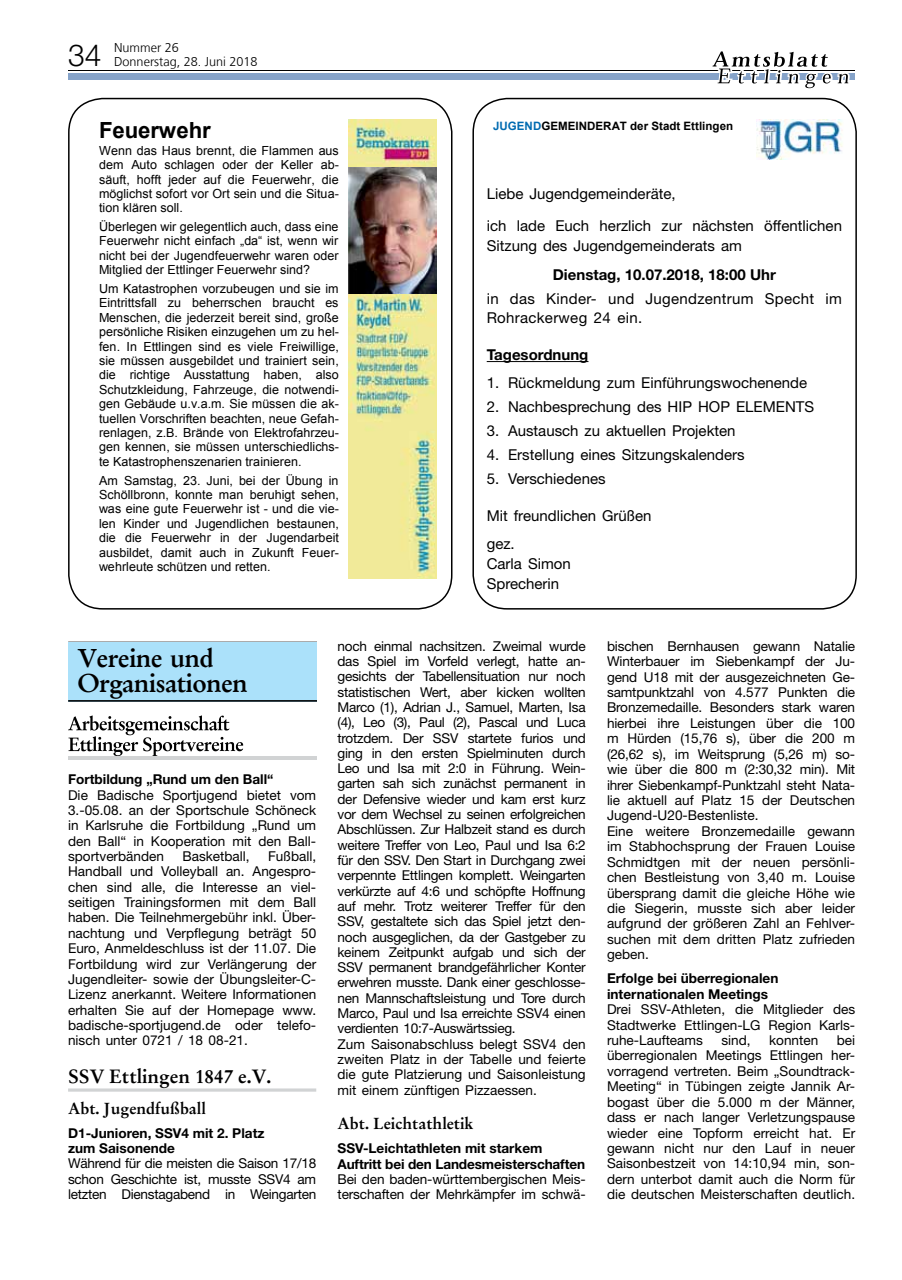
<style>
.page{position:relative;width:902px;height:1280px;background:#fff}
.page>*{position:absolute;margin:0;border:0;box-sizing:border-box;transform-origin:0 0}
.t1{font:300 30.3px "Helvetica Neue";color:#000}
.t2{font:700 25.65px/25.5px "Garamond Stempel BQ";color:#000}
.t3{font:700 22.2px "Arial";letter-spacing:-.01em;color:#000}
.t4{font:700 19.2px "Stempel Garamond";color:#000}
.t5{font:700 16.05px "Stempel Garamond";color:#000}
.t6{font:15.3px "Arial";color:#000}
.t7{font:15px/32.5px "Helvetica Neue";color:#000}
.t8{font:15px/19.8px "Helvetica Neue";letter-spacing:.02em;color:#000}
.t9{font:700 15px "Helvetica Neue";color:#000}
.t10{font:13.65px/15.3px "Helvetica Neue";letter-spacing:-.01em;color:#000;text-align:justify}
.t11{font:700 13.65px/15.3px "Helvetica Neue";color:#000}
.t12{font:300 12.75px/14.7px "Frutiger";color:#000}
.t13{font:12.6px/14.4px "Arial";letter-spacing:.005em;color:#000;text-align:justify}
.t14{font:700 11.55px "Arial";color:#000}
.t15{font:7.95px/9.1px "Arial";color:#000}
.t16{font:700 7.95px "Arial";color:#000}
.s1{color:#006bb1}
</style>
<div class="page">
<hr style="left:68px;top:70px;width:786px;height:1px;background:#000">
<div style="left:68px;top:73px;width:786px;height:6px;background:#86a3c9"></div>
<svg style="left:712px;top:51px;width:140px;height:38px"></svg>
<hr style="left:68px;top:1088px;width:248px;height:4px;background:#dadbdc">
<div style="left:68px;top:642px;width:248px;height:60px;background:#abe1fa"></div>
<hr style="left:68px;top:700px;width:248px;height:2px;background:#000">
<svg style="left:68px;top:715px;width:175px;height:41px"></svg>
<hr style="left:68px;top:756px;width:248px;height:3px;background:#d1d3d4">
<div style="left:68px;top:98px;width:384px;height:512px;border:2px solid #000;border-radius:34px"></div>
<img style="left:348px;top:119px;width:88px;height:459px">
<img style="left:348px;top:167px;width:88px;height:126px">
<div style="left:472px;top:98px;width:384px;height:512px;border:2px solid #000;border-radius:34px"></div>
<img style="left:756px;top:119px;width:87px;height:41px">
<hr style="left:486px;top:361px;width:102px;height:1px;background:#000">
<h1 class="t1" style="left:68px;top:37px;width:35px">34</h1>
<p class="t12" style="left:114px;top:40px;width:145px">Nummer 26<br>Donnerstag, 28. Juni 2018</p>
<h3 class="t3" style="left:99px;top:115px;width:113px">Feuerwehr</h3>
<p class="t13" style="left:99px;top:143px;width:241px">Wenn das Haus brennt, die Flammen aus dem Auto schlagen oder der Keller ab&shy;säuft, hofft jeder auf die Feuerwehr, die möglichst sofort vor Ort sein und die Situa&shy;tion klären soll.</p>
<p class="t13" style="left:99px;top:219px;width:241px">Überlegen wir gelegentlich auch, dass eine Feuerwehr nicht einfach „da“ ist, wenn wir nicht bei der Jugendfeuerwehr waren oder Mitglied der Ettlinger Feuerwehr sind?</p>
<p class="t13" style="left:99px;top:281px;width:241px">Um Katastrophen vorzubeugen und sie im Eintrittsfall zu beherrschen braucht es Menschen, die jederzeit bereit sind, große persönliche Risiken einzugehen um zu hel&shy;fen. In Ettlingen sind es viele Freiwillige, sie müssen ausgebildet und trainiert sein, die richtige Ausstattung haben, also Schutzkleidung, Fahrzeuge, die notwendi&shy;gen Gebäude u.v.a.m. Sie müssen die ak&shy;tuellen Vorschriften beachten, neue Gefah&shy;renlagen, z.B. Brände von Elektrofahrzeu&shy;gen kennen, sie müssen unterschiedlichs&shy;te Katastrophenszenarien trainieren.</p>
<p class="t13" style="left:99px;top:473px;width:241px">Am Samstag, 23. Juni, bei der Übung in Schöllbronn, konnte man beruhigt sehen, was eine gute Feuerwehr ist - und die vie&shy;len Kinder und Jugendlichen bestaunen, die die Feuerwehr in der Jugendarbeit ausbildet, damit auch in Zukunft Feuer&shy;wehrleute schützen und retten.</p>
<p class="t14" style="left:493px;top:118px;width:241px"><span class="s1">JUGEND</span>GEMEINDERAT der Stadt Ettlingen</p>
<p class="t6" style="left:633px;top:125px;width:48px">37 mm</p>
<p class="t6" style="left:543px;top:177px;width:61px">24,5 mm</p>
<p class="t7" style="left:486px;top:177px;width:357px">Liebe Jugendgemeinderäte,<br>ich lade Euch herzlich zur nächsten öffentlichen</p>
<p class="t7" style="left:486px;top:229px;width:256px">Sitzung des Jugendgemeinderats am</p>
<p class="t9" style="left:552px;top:265px;width:224px">Dienstag, 10.07.2018, 18:00 Uhr</p>
<p class="t8" style="left:486px;top:288px;width:357px">in das Kinder- und Jugendzentrum Specht im<br>Rohrackerweg 24 ein.</p>
<p class="t9" style="left:486px;top:345px;width:103px">Tagesordnung</p>
<p class="t7" style="left:486px;top:366px;width:322px">1. Rückmeldung zum Einführungswochenende</p>
<p class="t7" style="left:486px;top:390px;width:329px">2. Nachbesprechung des HIP HOP ELEMENTS</p>
<p class="t7" style="left:486px;top:414px;width:250px">3. Austausch zu aktuellen Projekten</p>
<p class="t7" style="left:486px;top:438px;width:259px">4. Erstellung eines Sitzungskalenders</p>
<p class="t7" style="left:486px;top:462px;width:120px">5. Verschiedenes</p>
<p class="t7" style="left:486px;top:501px;width:166px;line-height:28.2px">Mit freundlichen Grüßen gez.</p>
<p class="t7" style="left:486px;top:554px;width:86px;line-height:19.8px">Carla Simon<br>Sprecherin</p>
<p class="t6" style="left:628px;top:230px;width:57px">143 mm</p>
<p class="t15" style="left:493px;top:270px;width:303px">ich lade Euch herzlich zur nächsten öffentlichen Sitzung des Jugendgemeinderats am</p>
<p class="t16" style="left:598px;top:297px;width:120px">Dienstag, 10.07.2018, 18:00 Uhr</p>
<p class="t15" style="left:506px;top:398px;width:170px">1. Rückmeldung zum Einführungswochenende</p>
<p class="t15" style="left:506px;top:453px;width:138px">4. Erstellung eines Sitzungskalenders</p>
<p class="t15" style="left:506px;top:471px;width:67px">5. Verschiedenes</p>
<p class="t15" style="left:493px;top:508px;width:87px">Mit freundlichen Grüßen</p>
<p class="t15" style="left:493px;top:535px;width:45px">Carla Simon<br>Sprecherin</p>
<h2 class="t2" style="left:78px;top:645px;width:171px">Vereine und<br>Organisationen</h2>
<p class="t11" style="left:68px;top:771px;width:207px">Fortbildung „Rund um den Ball“</p>
<p class="t10" style="left:68px;top:787px;width:250px">Die Badische Sportjugend bietet vom 3.-05.08. an der Sportschule Schöneck in Karlsruhe die Fortbildung „Rund um den Ball“ in Kooperation mit den Ball&shy;sportverbänden</p>
<p class="t10" style="left:68px;top:848px;width:250px;text-indent:200px">Fußball, Handball und Volleyball an. Angespro&shy;chen sind alle, die Interesse an viel&shy;seitigen Trainingsformen mit dem Ball haben. Die Teilnehmergebühr inkl. Über&shy;nachtung und Verpflegung beträgt 50<br>Euro, Anmeldeschluss ist der 11.07. Die Fortbildung wird zur Verlängerung der Jugendleiter- sowie der Übungsleiter-C-Lizenz anerkannt. Weitere Informationen erhalten Sie auf der Homepage www. badische-sportjugend.de oder telefo&shy;nisch unter 0721 / 18 08-21.</p>
<h3 class="t4" style="left:68px;top:1065px;width:205px">SSV Ettlingen 1847 e.V.</h3>
<p class="t5" style="left:68px;top:1098px;width:139px">Abt. Jugendfußball</p>
<p class="t11" style="left:68px;top:1125px;width:198px">D1-Junioren, SSV4 mit 2. Platz zum Saisonende</p>
<p class="t10" style="left:68px;top:1156px;width:250px">Während für die meisten die Saison 17/18 schon Geschichte ist, musste SSV4 am letzten Dienstagabend in Weingarten</p>
<p class="t10" style="left:182px;top:848px;width:69px">Basketball,</p>
<p class="t10" style="left:337px;top:638px;width:250px;text-align:left">noch einmal nachsitzen. Zweimal wurde das Spiel im Vorfeld verlegt, hatte an&shy;gesichts der Tabellensituation nur noch statistischen Wert, aber kicken wollten Marco (1), Adrian J., Samuel, Marten, Isa (4), Leo (3), Paul (2), Pascal und Luca trotzdem. Der SSV startete furios und ging in den ersten Spielminuten durch Leo und Isa mit 2:0 in Führung. Wein&shy;garten sah sich zunächst permanent in der Defensive wieder und kam erst kurz vor dem Wechsel zu seinen erfolgreichen Abschlüssen. Zur Halbzeit stand es durch weitere Treffer von Leo, Paul und Isa 6:2 für den SSV. Den Start in Durchgang zwei verpennte Ettlingen komplett. Weingarten verkürzte auf 4:6 und schöpfte Hoffnung auf mehr. Trotz weiterer Treffer für den SSV, gestaltete sich das Spiel jetzt den&shy;noch ausgeglichen, da der Gastgeber zu keinem Zeitpunkt aufgab und sich der SSV permanent brandgefährlicher Konter erwehren musste. Dank einer geschlosse&shy;nen Mannschaftsleistung und Tore durch Marco, Paul und Isa erreichte SSV4 einen verdienten 10:7-Auswärtssieg.<br>Zum Saisonabschluss belegt SSV4 den zweiten Platz in der Tabelle und feierte die gute Platzierung und Saisonleistung mit einem zünftigen Pizzaessen.</p>
<p class="t5" style="left:337px;top:1114px;width:137px">Abt. Leichtathletik</p>
<p class="t11" style="left:337px;top:1140px;width:249px">SSV-Leichtathleten mit starkem<br>Auftritt bei den Landesmeisterschaften</p>
<p class="t10" style="left:337px;top:1171px;width:250px">Bei den baden-württembergischen Meis&shy;terschaften der Mehrkämpfer im schwä-</p>
<p class="t10" style="left:607px;top:638px;width:250px;text-align:left">bischen Bernhausen gewann Natalie Winterbauer im Siebenkampf der Ju&shy;gend U18 mit der ausgezeichneten Ge&shy;samtpunktzahl von 4.577 Punkten die Bronzemedaille. Besonders stark waren hierbei ihre Leistungen über die 100 m Hürden (15,76 s), über die 200 m (26,62 s), im Weitsprung (5,26 m) so&shy;wie über die 800 m (2:30,32 min). Mit ihrer Siebenkampf-Punktzahl steht Nata&shy;lie aktuell auf Platz 15 der Deutschen Jugend-U20-Bestenliste.<br>Eine weitere Bronzemedaille gewann im Stabhochsprung der Frauen Louise Schmidtgen mit der neuen persönli&shy;chen Bestleistung von 3,40 m. Louise übersprang damit die gleiche Höhe wie die Siegerin, musste sich aber leider aufgrund der größeren Zahl an Fehlver&shy;suchen mit dem dritten Platz zufrieden geben.</p>
<p class="t11" style="left:607px;top:970px;width:173px">Erfolge bei überregionalen internationalen Meetings</p>
<p class="t10" style="left:607px;top:1001px;width:250px">Drei SSV-Athleten, die Mitglieder des Stadtwerke Ettlingen-LG Region Karls&shy;ruhe-Laufteams</p>
<p class="t10" style="left:607px;top:1032px;width:250px;text-indent:230px">bei überregionalen Meetings Ettlingen her&shy;vorragend vertreten. Beim „Soundtrack-Meeting“ in Tübingen zeigte Jannik Ar&shy;bogast über die 5.000 m der Männer, dass er nach langer Verletzungspause wieder eine Topform erreicht hat. Er gewann nicht nur den Lauf in neuer Saisonbestzeit von 14:10,94 min, son&shy;dern unterbot damit auch die Norm für die deutschen Meisterschaften deutlich.</p>
<p class="t10" style="left:721px;top:1032px;width:31px">sind,</p>
<p class="t10" style="left:769px;top:1032px;width:51px">konnten</p>
</div>
